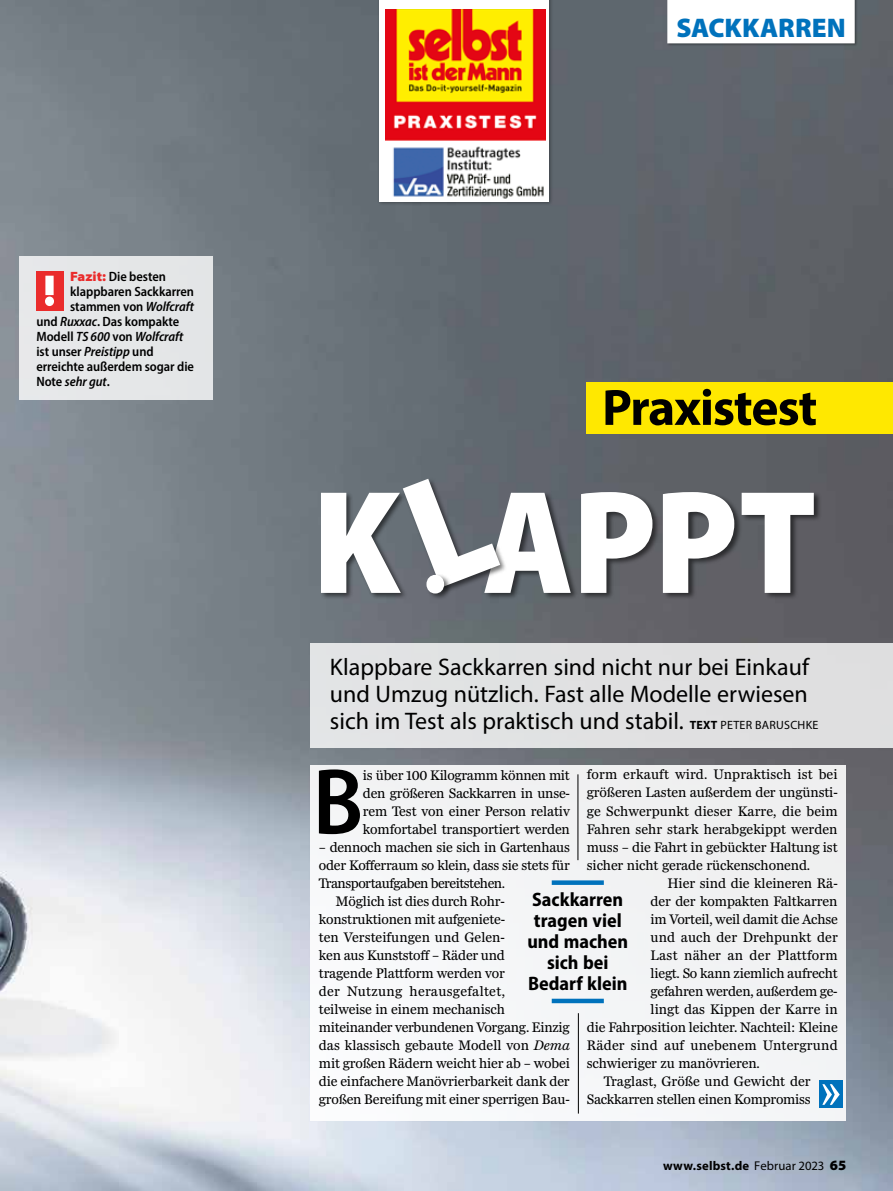
<style>
.page{position:relative;width:893px;height:1191px;background:#fff}
.page>*{position:absolute;margin:0;border:0;box-sizing:border-box;transform-origin:0 0}
.t1{font:900 semi-condensed 148.5px "Myriad Pro";color:#fff}
.t2{font:600 semi-condensed 94.35px "Myriad Pro";color:#000}
.t3{font:900 semi-condensed 90px "Myriad Pro";color:#fff}
.t4{font:700 51.3px "Myriad Pro";letter-spacing:-.025em;color:#000}
.t5{font:900 27px "Myriad Pro";color:#0072bc}
.t6{font:24px/27px "Myriad Pro";color:#000}
.t7{font:700 semi-condensed 19.5px/21px "Myriad Pro";color:#000;text-align:center}
.t8{font:14.25px/18px "Miller Daily";letter-spacing:-.01em;color:#000;text-align:justify}
.t9{font:14.25px "Miller Daily";letter-spacing:.01em;color:#000}
.t10{font:14.25px "Miller Daily";letter-spacing:.015em;color:#000}
.t11{font:14.25px "Miller Daily";letter-spacing:-.035em;color:#000}
.t12{font:14.25px "Miller Daily";letter-spacing:.02em;color:#000}
.t13{font:600 semi-condensed 13.5px "Myriad Pro";letter-spacing:-.005em;color:#000}
.t14{font:italic 600 semi-condensed 13.5px "Myriad Pro";letter-spacing:-.005em;color:#000}
.t15{font:700 12.75px "Myriad Pro";letter-spacing:.01em;color:#000}
.s1{font-weight:900;font-stretch:semi-expanded;color:#ea2c2c}
.s2{font-style:italic}
.s3{font-style:normal}
.s4{font-weight:700;font-size:12px}
.s5{font-size:12px}
.s6{font-weight:400}
.s7{font-weight:900;font-size:14.25px}
</style>
<div class="page">
<img style="left:0;top:0;width:893px;height:1191px">
<div style="left:310px;top:643px;width:583px;height:104px;background:#e0e0e1"></div>
<div style="left:20px;top:256px;width:193px;height:144px;background:#e5e7e8"></div>
<div style="left:587px;top:383px;width:306px;height:51px;background:#ffe800"></div>
<div style="left:320px;top:490px;width:502px;height:109px;background:#000;opacity:.55"></div>
<div style="left:310px;top:765px;width:536px;height:355px;background:#f3f4f6"></div>
<div style="left:819px;top:1080px;width:23px;height:28px;background:#0072bc"></div>
<svg style="left:822px;top:1084px;width:18px;height:20px"></svg>
<hr style="left:578px;top:1013px;width:1px;height:100px;background:#000">
<hr style="left:578px;top:774px;width:1px;height:86px;background:#000">
<div style="left:552px;top:880px;width:52px;height:5px;background:#0072bc"></div>
<div style="left:552px;top:998px;width:52px;height:5px;background:#0072bc"></div>
<div style="left:36px;top:271px;width:28px;height:40px;background:#ea2c2c"></div>
<svg style="left:45px;top:276px;width:9px;height:30px"></svg>
<div style="left:402px;top:477px;width:106px;height:117px;background:#000;opacity:.55"></div>
<div style="left:426px;top:573px;width:26px;height:27px;background:#000;opacity:.55"></div>
<div style="left:666px;top:0;width:192px;height:46px;background:#000;opacity:.35"></div>
<div style="left:667px;top:0;width:188px;height:43px;background:#fff"></div>
<div style="left:377px;top:0;width:176px;height:206px;background:#000;opacity:.35"></div>
<div style="left:380px;top:0;width:169px;height:201px;background:#fff"></div>
<img style="left:385px;top:9px;width:160px;height:190px">
<svg style="left:403px;top:466px;width:97px;height:121px;background:#51565d"></svg>
<p class="t13" style="left:70px;top:268px;width:97px"><span class="s1">Fazit:</span> Die besten</p>
<p class="t13" style="left:70px;top:283px;width:125px">klappbaren Sackkarren</p>
<p class="t13" style="left:70px;top:298px;width:125px">stammen von <span class="s2">Wolfcraft</span></p>
<p class="t13" style="left:36px;top:313px;width:144px">und <span class="s2">Ruxxac</span>. Das kompakte</p>
<p class="t14" style="left:36px;top:328px;width:148px"><span class="s3">Modell</span> TS 600 <span class="s3">von</span> Wolfcraft</p>
<p class="t13" style="left:36px;top:343px;width:119px">ist unser <span class="s2">Preistipp</span> und</p>
<p class="t13" style="left:36px;top:358px;width:159px">erreichte außerdem sogar die</p>
<p class="t14" style="left:36px;top:373px;width:75px"><span class="s3">Note</span> sehr gut<span class="s3">.</span></p>
<h3 class="t5" style="left:676px;top:10px;width:171px">SACKKARREN</h3>
<h3 class="t4" style="left:602px;top:374px;width:217px">Praxistest</h3>
<h1 class="t1" style="left:312px;top:445px;width:506px">K APPT</h1>
<h3 class="t3" style="left:422px;top:503px;width:26px">.</h3>
<h3 class="t6" style="left:330px;top:653px;width:490px">Klappbare Sackkarren sind nicht nur bei Einkauf und Umzug nützlich. Fast alle Modelle erwiesen sich im Test als praktisch und stabil. <span class="s4">TEXT</span> <span class="s5">PETER BARUSCHKE</span></h3>
<h2 class="t2" style="left:313px;top:742px;width:52px">B</h2>
<p class="t8" style="left:363px;top:765px;width:209px">is über 100 Kilogramm können mit den größeren Sackkarren in unse&shy;rem Test von einer Person relativ komfortabel transportiert werden</p>
<p class="t8" style="left:319px;top:837px;width:252px">– dennoch machen sie sich in Gartenhaus</p>
<p class="t8" style="left:319px;top:855px;width:252px">oder Kofferraum so klein, dass sie stets für</p>
<p class="t11" style="left:319px;top:875px;width:188px">Transportaufgaben bereitstehen.</p>
<p class="t8" style="left:336px;top:891px;width:170px">Möglich ist dies durch Rohr-</p>
<p class="t8" style="left:319px;top:909px;width:188px">konstruktionen mit aufgeniete-</p>
<p class="t8" style="left:319px;top:927px;width:187px">ten Versteifungen und Gelen-</p>
<p class="t8" style="left:319px;top:945px;width:188px">ken aus Kunststoff – Räder und</p>
<p class="t8" style="left:319px;top:963px;width:188px">tragende Plattform werden vor</p>
<p class="t12" style="left:319px;top:983px;width:188px">der Nutzung herausgefaltet,</p>
<p class="t8" style="left:319px;top:999px;width:188px">teilweise in einem mechanisch</p>
<p class="t8" style="left:319px;top:1017px;width:252px">miteinander verbundenen Vorgang. Einzig</p>
<p class="t8" style="left:319px;top:1035px;width:252px">das klassisch gebaute Modell von <span class="s2">Dema</span></p>
<p class="t8" style="left:319px;top:1053px;width:252px">mit großen Rädern weicht hier ab – wobei</p>
<p class="t8" style="left:319px;top:1071px;width:252px">die einfachere Manövrierbarkeit dank der</p>
<p class="t8" style="left:319px;top:1089px;width:252px">großen Bereifung mit einer sperrigen Bau-</p>
<p class="t9" style="left:587px;top:767px;width:252px">form erkauft wird. Unpraktisch ist bei</p>
<p class="t8" style="left:587px;top:783px;width:252px">größeren Lasten außerdem der ungünsti-</p>
<p class="t8" style="left:587px;top:801px;width:252px">ge Schwerpunkt dieser Karre, die beim</p>
<p class="t8" style="left:587px;top:819px;width:252px">Fahren sehr stark herabgekippt werden</p>
<p class="t8" style="left:587px;top:837px;width:252px">muss – die Fahrt in gebückter Haltung ist</p>
<p class="t8" style="left:587px;top:855px;width:225px">sicher nicht gerade rückenschonend.</p>
<p class="t8" style="left:668px;top:873px;width:172px">Hier sind die kleineren Rä-</p>
<p class="t8" style="left:651px;top:891px;width:188px">der der kompakten Faltkarren</p>
<p class="t8" style="left:651px;top:909px;width:189px">im Vorteil, weil damit die Achse</p>
<p class="t9" style="left:651px;top:929px;width:189px">und auch der Drehpunkt der</p>
<p class="t10" style="left:651px;top:947px;width:189px">Last näher an der Plattform</p>
<p class="t8" style="left:651px;top:963px;width:189px">liegt. So kann ziemlich aufrecht</p>
<p class="t8" style="left:651px;top:981px;width:189px">gefahren werden, außerdem ge-</p>
<p class="t8" style="left:651px;top:999px;width:189px">lingt das Kippen der Karre in</p>
<p class="t8" style="left:587px;top:1017px;width:252px">die Fahrposition leichter. Nachteil: Kleine</p>
<p class="t10" style="left:587px;top:1037px;width:252px">Räder sind auf unebenem Untergrund</p>
<p class="t8" style="left:587px;top:1053px;width:175px">schwieriger zu manövrieren.</p>
<p class="t8" style="left:604px;top:1071px;width:208px">Traglast, Größe und Gewicht der</p>
<p class="t8" style="left:587px;top:1089px;width:225px">Sackkarren stellen einen Kompromiss</p>
<h3 class="t7" style="left:527px;top:888px;width:102px">Sackkarren tragen viel und machen sich bei<br>Bedarf klein</h3>
<p class="t15" style="left:663px;top:1157px;width:185px">www.selbst.de <span class="s6">Februar 2023</span> <span class="s7">65</span></p>
</div>
